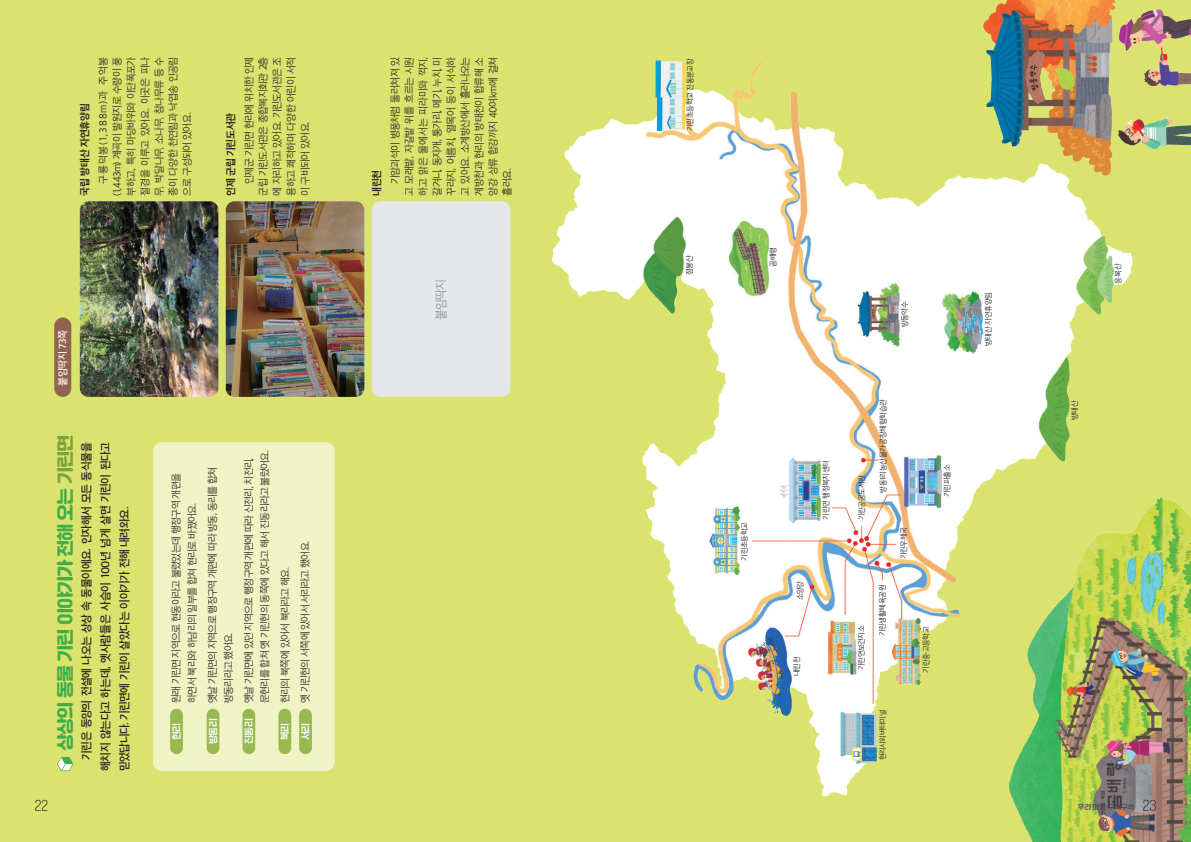
<style>
.page{position:relative;width:1191px;height:842px;background:#fff}
.page>*{position:absolute;margin:0;border:0;box-sizing:border-box;transform-origin:0 0}
.t1{font:17px "SD Gyeokdong GL2 f Hv";letter-spacing:-.06em;color:#40ae49}
.t2{font:12px "SD Gothic Neob b Lt";color:#939598}
.t3{font:12px "SD Gyeokdong G203 Lt";color:#231f20}
.t4{font:11px/19px "SD Gothic Neoa f Sm";letter-spacing:-.045em;color:#231f20;text-align:justify}
.t5{font:10px/14px "SD Gothic Neoa c Lt";letter-spacing:-.06em;color:#231f20}
.t6{font:10px "SD Gothic Neoa g Bd";letter-spacing:-.03em;color:#231f20}
.t7{font:10px "SD Gothic Neob d Md";letter-spacing:-.045em;color:#fff}
.t8{font:9px "SD Gyeokdong G205 Bd";letter-spacing:-.04em;color:#fff}
.t9{font:7.5px "SD Gothic Neob b Lt";letter-spacing:-.04em;color:#231f20}
.t10{font:7.5px "SD Gothic Neob b Lt";letter-spacing:-.02em;color:#231f20}
.t11{font:7.5px "SD Gothic Neob b Lt";letter-spacing:-.06em;color:#231f20}
.t12{font:7px "SD Gyeokdong GL2 e Bd";letter-spacing:-.005em;color:#4b4c4d;scale:.95 1}
.s1{color:#7ba340}
.s2{font-family:"SD Gothic Neoa d Rg"}
.s3{font-family:"SD Gyeokdong G203 Lt";font-size:12px;color:#231f20}
</style>
<div class="page">
<img style="left:0;top:0;width:1191px;height:842px">
<img style="left:963px;top:471px;width:228px;height:371px">
<img style="left:959px;top:0;width:232px;height:190px">
<svg style="left:57px;top:757px;width:16px;height:14px"></svg>
<div style="left:153px;top:442px;width:181px;height:329px;background:#f0f3c4;border-radius:9px"></div>
<div style="left:170px;top:709px;width:13px;height:45px;background:#98b952;border-radius:6px"></div>
<div style="left:207px;top:709px;width:12px;height:45px;background:#98b952;border-radius:6px"></div>
<div style="left:242px;top:709px;width:13px;height:45px;background:#98b952;border-radius:6px"></div>
<div style="left:278px;top:709px;width:13px;height:45px;background:#98b952;border-radius:6px"></div>
<div style="left:299px;top:709px;width:13px;height:45px;background:#98b952;border-radius:6px"></div>
<img style="left:80px;top:201px;width:138px;height:196px">
<img style="left:226px;top:201px;width:138px;height:196px">
<div style="left:372px;top:201px;width:138px;height:196px;background:#e6e7e9;border-radius:9px"></div>
<div style="left:54px;top:317px;width:17px;height:80px;background:#90634f;border-radius:9px"></div>
<img style="left:649px;top:58px;width:40px;height:75px">
<p class="t6" style="left:80px;top:196px;width:94px;rotate:-90deg">국립 방태산 자연휴양림</p>
<p class="t5" style="left:96px;top:196px;width:140px;text-align:justify;text-indent:11px;rotate:-90deg">구룡덕봉(1,388m)과 주억봉 (1,443m) 계곡이 발원지로 수량이 풍 부하고, 특히 마당바위와 이단폭포가 절경을 이루고 있어요. 이곳은 피나 무, 박달나무, 소나무, 참나무류 등 수 종이 다양한 천연림과 낙엽송 인공림 으로 구성되어 있어요.</p>
<p class="t6" style="left:226px;top:196px;width:84px;rotate:-90deg">인제 군립 기린도서관</p>
<p class="t5" style="left:242px;top:196px;width:140px;text-align:justify;text-indent:11px;rotate:-90deg">인제군 기린면 현리에 위치한 인제 군립 기린도서관은 종합복지회관 2층 에 자리하고 있어요. 기린도서관은 조 용하고 쾌적하며 다양한 어린이 서적 이 구비되어 있어요.</p>
<p class="t7" style="left:58px;top:386px;width:58px;rotate:-90deg">붙임딱지 73쪽</p>
<h1 class="t1" style="left:57px;top:751px;width:317px;rotate:-90deg">상상의 동물 기린 이야기가 전해 오는 <span class="s1">기린면</span></h1>
<p class="t4" style="left:77px;top:771px;width:330px;text-indent:11px;rotate:-90deg">기린은 동양의 전설에 나오는 상상 속 동물이에요. 인자해서 모든 동식물을 해치지 않는다고 하는데, 옛사람들은 사슴이 100년 넘게 살면 기린이 된다고 믿었답니다. 기린면에 기린이 살았다는 이야기가 전해 내려와요.</p>
<p class="t3" style="left:35px;top:799px;width:15px">22</p>
<p class="t5" style="left:168px;top:703px;width:231px;line-height:16px;rotate:-90deg">원래 기린면 지역으로 현동이라고 불렸었는데 행정구역 개편을 하면서 북리와 하남리의 일부를 합쳐 현리로 바꿨어요.</p>
<p class="t5" style="left:204px;top:703px;width:238px;line-height:16px;rotate:-90deg">옛날 기린면의 지역으로 행정구역 개편에 따라 방동, 동리를 합쳐 방동리라고 했어요.</p>
<p class="t5" style="left:241px;top:703px;width:255px;line-height:16px;rotate:-90deg">옛날 기린면에 있던 지역으로 행정구역 개편에 따라 신전리, 치전리, 문현리를 합쳐 옛 기린현의 동쪽에 있다고 해서 진동리라고 불렀어요.</p>
<p class="t5" style="left:275px;top:703px;width:164px;line-height:20.2px;rotate:-90deg">현리의 북쪽에 있어서 북리라고 해요.<br>옛 기린현의 서쪽에 있어서 서리라고 했어요.</p>
<p class="t8" style="left:172px;top:740px;width:19px;rotate:-90deg">현리</p>
<p class="t8" style="left:208px;top:744px;width:27px;rotate:-90deg">방동리</p>
<p class="t8" style="left:244px;top:744px;width:27px;rotate:-90deg">진동리</p>
<p class="t8" style="left:280px;top:740px;width:19px;rotate:-90deg">북리</p>
<p class="t8" style="left:301px;top:740px;width:19px;rotate:-90deg">서리</p>
<p class="t6" style="left:372px;top:196px;width:27px;rotate:-90deg">내린천</p>
<p class="t5" style="left:388px;top:196px;width:140px;text-align:justify;text-indent:11px;rotate:-90deg">기암괴석이 병풍처럼 둘러쳐져 있 고 모래밭, 자갈밭 위를 흐르는 시원 하고 맑은 물에서는 피라미와 꺽지, 갈겨니, 동자개, 퉁가리, 메기, 누치, 미 꾸라지, 어름치, 열목어 등이 서식하 고 있어요. 소계방산에서 흘러나오는 계방천과 현리의 방태천이 합류해 소 양강 상류 합강까지 40여km에 걸쳐 흘러요.</p>
<p class="t2" style="left:435px;top:320px;width:43px;rotate:-90deg">붙임딱지</p>
<p class="t9" style="left:686px;top:131px;width:74px;rotate:-90deg">기린초등학교 진동분교장</p>
<p class="t9" style="left:685px;top:275px;width:21px;rotate:-90deg">점봉산</p>
<p class="t9" style="left:769px;top:267px;width:21px;rotate:-90deg">곰배령</p>
<p class="t9" style="left:740px;top:561px;width:40px;rotate:-90deg">기린초등학교</p>
<p class="t9" style="left:822px;top:520px;width:61px;rotate:-90deg">기린면 행정복지센터</p>
<p class="t9" style="left:796px;top:600px;width:21px;rotate:-90deg">소양강</p>
<p class="t9" style="left:793px;top:676px;width:21px;rotate:-90deg">내린천</p>
<p class="t9" style="left:901px;top:327px;width:27px;rotate:-90deg">방동약수</p>
<p class="t10" style="left:984px;top:346px;width:56px;rotate:-90deg">방태산 자연휴양림</p>
<p class="t9" style="left:858px;top:520px;width:47px;rotate:-90deg">기린공공도서관</p>
<p class="t11" style="left:857px;top:670px;width:46px;rotate:-90deg">기린면보건지소</p>
<p class="t9" style="left:879px;top:493px;width:95px;rotate:-90deg">방동1리농산물가공장체험학습관</p>
<p class="t9" style="left:878px;top:636px;width:54px;rotate:-90deg">기린생활체육공원</p>
<p class="t9" style="left:900px;top:559px;width:34px;rotate:-90deg">기린우체국</p>
<p class="t9" style="left:943px;top:497px;width:34px;rotate:-90deg">기린파출소</p>
<p class="t9" style="left:922px;top:673px;width:47px;rotate:-90deg">기린중<span class="s2">·</span>고등학교</p>
<p class="t9" style="left:879px;top:760px;width:52px;rotate:-90deg">현리시외버터미널</p>
<p class="t9" style="left:1114px;top:284px;width:22px;rotate:-90deg">응복산</p>
<p class="t9" style="left:1071px;top:420px;width:21px;rotate:-90deg">방태산</p>
<p class="t12" style="left:1077px;top:804px;width:85px">우리 마을 구석구석 <span class="s3">23</span></p>
</div>
